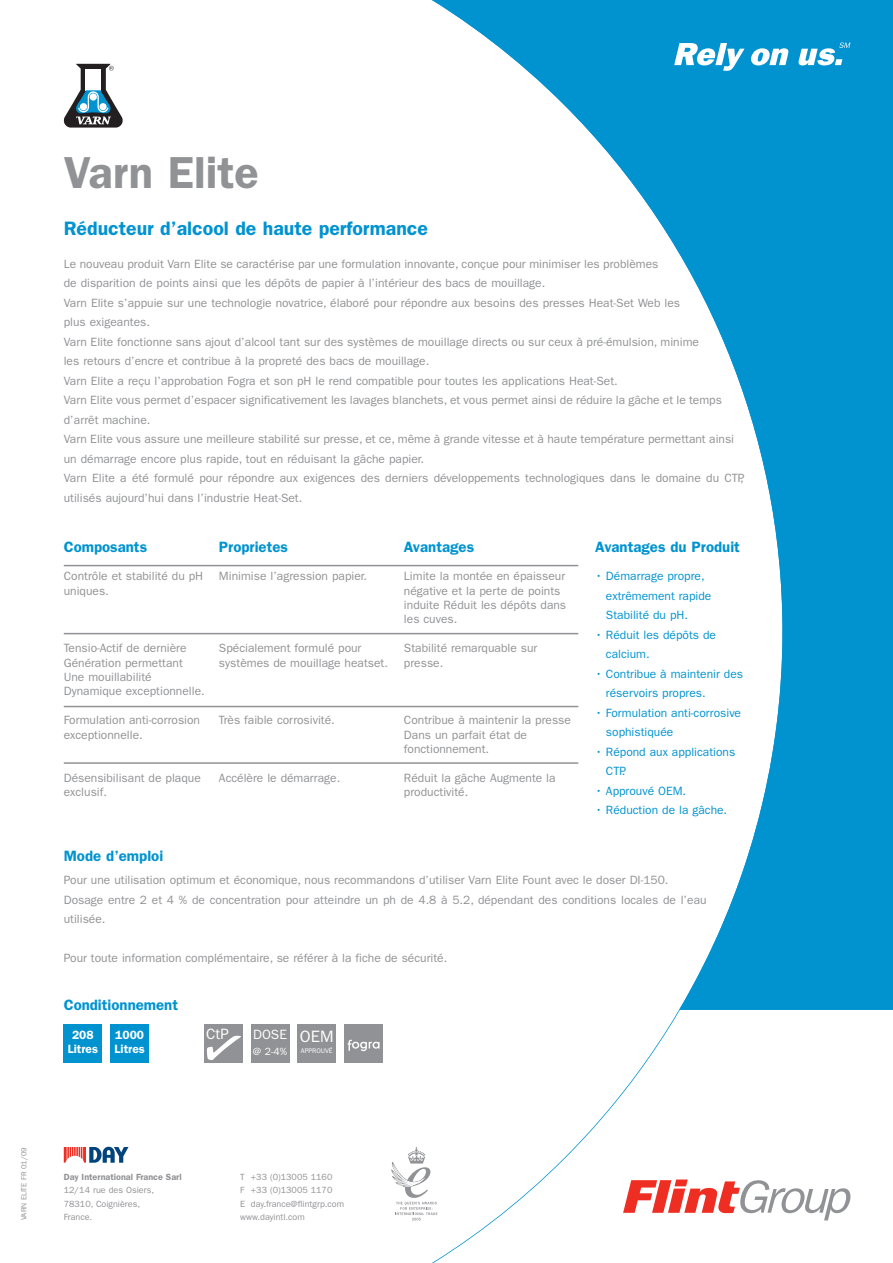
<style>
.page{position:relative;width:893px;height:1263px;background:#fff}
.page>*{position:absolute;margin:0;border:0;box-sizing:border-box;transform-origin:0 0}
.t1{font:600 45px "ITC Franklin Gothic Std";color:#919295}
.t2{font:600 19.5px "ITC Franklin Gothic Std";color:#0093d0}
.t3{font:16.5px "ITC Franklin Gothic Std";color:#fff}
.t4{font:600 15px "ITC Franklin Gothic Std";color:#0093d0}
.t5{font:15px "ITC Franklin Gothic Std";color:#fff}
.t6{font:13.5px "ITC Franklin Gothic Std";color:#fff}
.t7{font:12px/19.5px "ITC Franklin Gothic Std";color:#919295}
.t8{font:12px/19.5px "ITC Franklin Gothic Std";color:#0093d0}
.t9{font:600 12px/14.4px "ITC Franklin Gothic Std";color:#fff}
.t10{font:10.5px "ITC Franklin Gothic Std";color:#fff}
.t11{font:9px/13.5px "ITC Franklin Gothic Std";color:#919295}
.t12{font:600 9px "ITC Franklin Gothic Std";color:#919295}
.t13{font:7.5px "ITC Franklin Gothic Std";color:#919295}
.t14{font:6.75px "ITC Franklin Gothic Std";color:#fff}
</style>
<div class="page">
<hr style="left:64px;top:565px;width:514px;height:1px;background:#919295">
<hr style="left:64px;top:706px;width:514px;height:1px;background:#919295">
<hr style="left:64px;top:633px;width:514px;height:1px;background:#919295">
<hr style="left:64px;top:762px;width:514px;height:2px;background:#919295">
<div style="left:204px;top:1025px;width:38px;height:38px;background:#919295"></div>
<div style="left:251px;top:1025px;width:38px;height:38px;background:#919295"></div>
<svg style="left:207px;top:1035px;width:34px;height:25px"></svg>
<div style="left:64px;top:1025px;width:38px;height:38px;background:#0093d0"></div>
<div style="left:111px;top:1025px;width:38px;height:38px;background:#0093d0"></div>
<div style="left:298px;top:1025px;width:38px;height:38px;background:#919295"></div>
<div style="left:344px;top:1025px;width:39px;height:38px;background:#919295"></div>
<svg style="left:348px;top:1040px;width:31px;height:11px"></svg>
<svg style="left:64px;top:1147px;width:65px;height:16px"></svg>
<svg style="left:64px;top:64px;width:59px;height:64px"></svg>
<div style="left:782px;top:0;width:111px;height:1010px;background:#0093d0"></div>
<svg style="left:782px;top:1188px;width:68px;height:32px"></svg>
<svg style="left:411px;top:0;width:371px;height:1263px"></svg>
<svg style="left:674px;top:43px;width:176px;height:28px"></svg>
<svg style="left:391px;top:1147px;width:46px;height:73px"></svg>
<h1 class="t1" style="left:64px;top:157px;width:197px">Varn Elite</h1>
<h2 class="t2" style="left:64px;top:221px;width:366px">Réducteur d’alcool de haute performance</h2>
<p class="t7" style="left:64px;top:255px;width:682px">Le nouveau produit Varn Elite se caractérise par une formulation innovante, conçue pour minimiser les problèmes<br>de disparition de points ainsi que les dépôts de papier à l’intérieur des bacs de mouillage.<br>Varn Elite s’appuie sur une technologie novatrice, élaboré pour répondre aux besoins des presses Heat-Set Web les<br>plus exigeantes.<br>Varn Elite fonctionne sans ajout d’alcool tant sur des systèmes de mouillage directs ou sur ceux à pré-émulsion, minime<br>les retours d’encre et contribue à la propreté des bacs de mouillage.<br>Varn Elite a reçu l’approbation Fogra et son pH le rend compatible pour toutes les applications Heat-Set.<br>Varn Elite vous permet d’espacer significativement les lavages blanchets, et vous permet ainsi de réduire la gâche et le temps d’arrêt machine.<br>Varn Elite vous assure une meilleure stabilité sur presse, et ce, même à grande vitesse et à haute température permettant ainsi un démarrage encore plus rapide, tout en réduisant la gâche papier.<br>Varn Elite a été formulé pour répondre aux exigences des derniers développements technologiques dans le domaine du CTP, utilisés aujourd’hui dans l’industrie Heat-Set.</p>
<p class="t4" style="left:64px;top:542px;width:85px">Composants</p>
<p class="t4" style="left:219px;top:542px;width:70px">Proprietes</p>
<p class="t4" style="left:404px;top:542px;width:72px">Avantages</p>
<p class="t7" style="left:64px;top:570px;width:141px;line-height:14.4px">Contrôle et stabilité du pH uniques.</p>
<p class="t7" style="left:219px;top:567px;width:150px">Minimise l’agression papier.</p>
<p class="t7" style="left:64px;top:642px;width:142px;line-height:14.4px">Tensio-Actif de dernière<br>Génération permettant<br>Une mouillabilité<br>Dynamique exceptionnelle.</p>
<p class="t7" style="left:64px;top:714px;width:138px;line-height:14.4px">Formulation anti-corrosion exceptionnelle.</p>
<p class="t7" style="left:64px;top:771px;width:139px;line-height:14.4px">Désensibilisant de plaque exclusif.</p>
<p class="t7" style="left:219px;top:642px;width:171px;line-height:14.4px">Spécialement formulé pour systèmes de mouillage heatset.</p>
<p class="t7" style="left:219px;top:711px;width:117px">Très faible corrosivité.</p>
<p class="t7" style="left:219px;top:769px;width:123px">Accélère le démarrage.</p>
<p class="t7" style="left:404px;top:570px;width:164px;line-height:14.4px">Limite la montée en épaisseur négative et la perte de points induite Réduit les dépôts dans les cuves.</p>
<p class="t7" style="left:404px;top:642px;width:135px;line-height:14.4px">Stabilité remarquable sur presse.</p>
<p class="t7" style="left:404px;top:714px;width:169px;line-height:14.4px">Contribue à maintenir la presse<br>Dans un parfait état de fonctionnement.</p>
<p class="t7" style="left:404px;top:771px;width:153px;line-height:14.4px">Réduit la gâche Augmente la productivité.</p>
<p class="t4" style="left:64px;top:850px;width:101px">Mode d’emploi</p>
<p class="t4" style="left:595px;top:542px;width:146px">Avantages du Produit</p>
<p class="t8" style="left:606px;top:567px;width:107px;text-indent:-11px">• Démarrage propre, extrêmement rapide<br>Stabilité du pH.</p>
<p class="t8" style="left:606px;top:626px;width:112px;text-indent:-11px">• Réduit les dépôts de calcium.</p>
<p class="t8" style="left:606px;top:665px;width:139px;text-indent:-11px">• Contribue à maintenir des réservoirs propres.</p>
<p class="t8" style="left:606px;top:704px;width:137px;text-indent:-11px">• Formulation anti-corrosive sophistiquée</p>
<p class="t8" style="left:606px;top:743px;width:131px;text-indent:-11px">• Répond aux applications<br>CTP.</p>
<p class="t8" style="left:595px;top:782px;width:92px">• Approuvé OEM.</p>
<p class="t8" style="left:595px;top:801px;width:133px">• Réduction de la gâche.</p>
<p class="t7" style="left:64px;top:871px;width:644px">Pour une utilisation optimum et économique, nous recommandons d’utiliser Varn Elite Fount avec le doser DI-150.<br>Dosage entre 2 et 4 % de concentration pour atteindre un ph de 4.8 à 5.2, dépendant des conditions locales de l’eau utilisée.</p>
<p class="t7" style="left:64px;top:949px;width:385px">Pour toute information complémentaire, se référer à la fiche de sécurité.</p>
<p class="t4" style="left:64px;top:999px;width:116px">Conditionnement</p>
<p class="t9" style="left:72px;top:1029px;width:23px">208</p>
<p class="t5" style="left:206px;top:1029px;width:24px">CtP</p>
<p class="t9" style="left:68px;top:1043px;width:32px">Litres</p>
<p class="t6" style="left:253px;top:1029px;width:35px">DOSE</p>
<p class="t10" style="left:253px;top:1048px;width:36px">@ 2-4%</p>
<p class="t9" style="left:115px;top:1029px;width:32px">1000<br>Litres</p>
<h3 class="t3" style="left:300px;top:1030px;width:35px">OEM</h3>
<p class="t14" style="left:301px;top:1048px;width:33px">APPROUVÉ</p>
<p class="t13" style="left:21px;top:1220px;width:74px;rotate:-90deg">VARN ELITE FR 01/09</p>
<p class="t12" style="left:64px;top:1174px;width:119px">Day International France Sarl</p>
<p class="t11" style="left:64px;top:1184px;width:92px">12/14 rue des Osiers,<br>78310, Coignières,<br>France.</p>
<p class="t11" style="left:240px;top:1171px;width:105px">T +33 (0)13005 1160<br>F +33 (0)13005 1170<br>E day.france@flintgrp.com www.dayintl.com</p>
</div>
